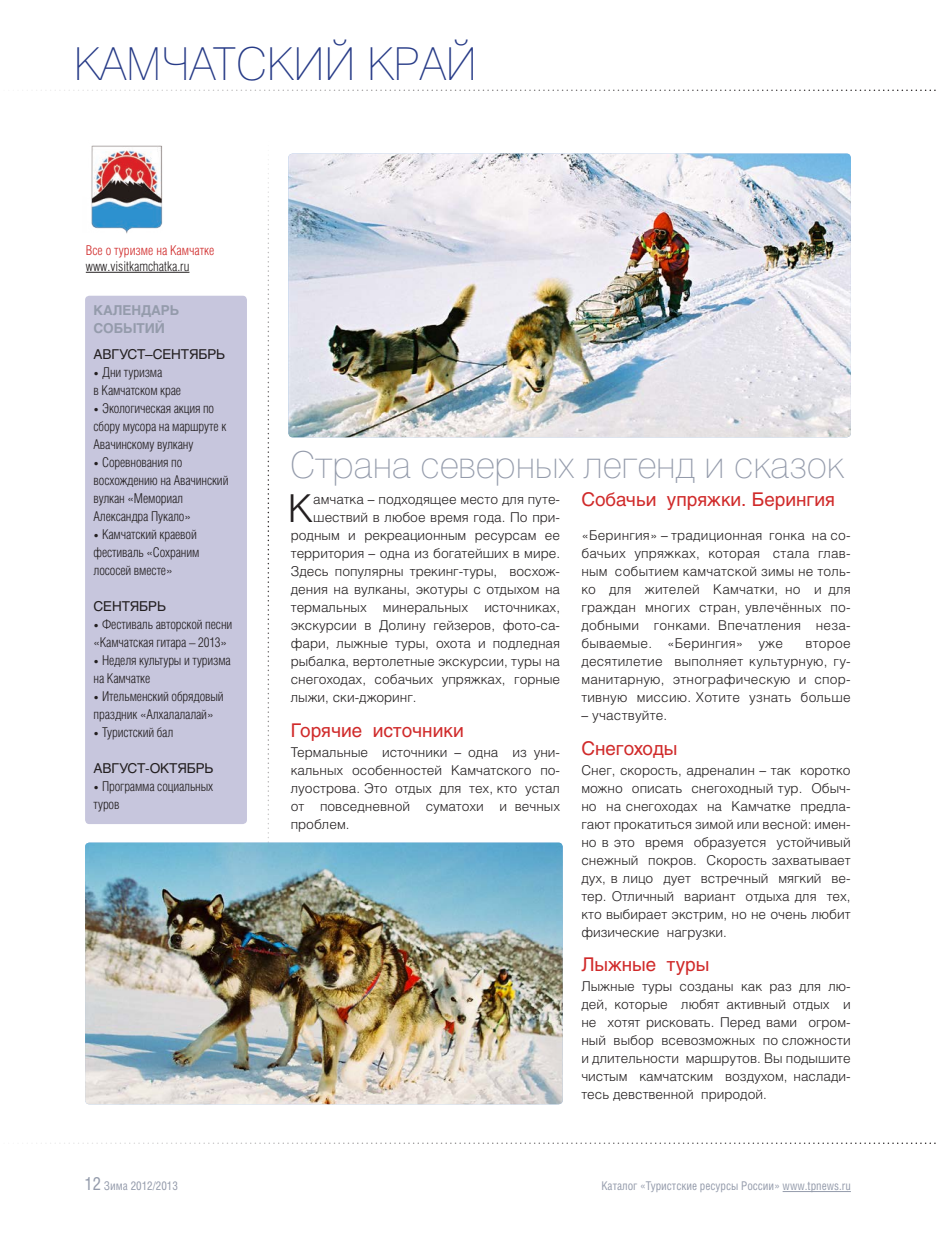
<style>
.page{position:relative;width:936px;height:1234px;background:#fff}
.page>*{position:absolute;margin:0;border:0;box-sizing:border-box;transform-origin:0 0}
.t1{font:100 45px "Helios";color:#273b87}
.t2{font:300 38.55px "Helios";color:#231f20}
.t3{font:100 36.75px "Helios";color:#949bab}
.t4{font:18.75px "Helios C";color:#d02a2a}
.t5{font:300 13.5px/18px "Helios";color:#231f20;text-align:justify}
.t6{font:300 13.5px/18px "Helios Cond";letter-spacing:-.01em;color:#231f20}
.t7{font:13.5px "Helios";letter-spacing:-.01em;color:#231f20}
.t8{font:300 13.5px "Helios Cond";color:#d02a2a}
.t9{font:700 13.5px/18px "Helios";letter-spacing:-.01em;color:#949bab}
.t10{font:12px "Helios Cond";color:#949bab;scale:.96 1}
.s1{font-size:18px}
</style>
<div class="page">
<hr style="left:782px;top:1190px;width:68px;height:1px;background:#949bab">
<svg style="left:22px;top:89px;width:914px;height:2px"></svg>
<svg style="left:106px;top:1142px;width:830px;height:1px"></svg>
<svg style="left:267px;top:159px;width:2px;height:683px"></svg>
<hr style="left:86px;top:272px;width:103px;height:1px;background:#231f20">
<div style="left:85px;top:296px;width:162px;height:527px;background:#c7c6dd;border-radius:4px"></div>
<img style="left:91px;top:145px;width:72px;height:89px">
<img style="left:288px;top:153px;width:562px;height:284px">
<img style="left:85px;top:842px;width:477px;height:261px">
<h1 class="t1" style="left:74px;top:38px;width:404px">КАМЧАТСКИЙ КРАЙ</h1>
<p class="t8" style="left:86px;top:242px;width:130px">Все о туризме на Камчатке</p>
<p class="t6" style="left:86px;top:257px;width:105px">www.visitkamchatka.ru</p>
<p class="t9" style="left:94px;top:301px;width:87px">КАЛЕНДАРЬ<br>СОБЫТИЙ</p>
<p class="t7" style="left:94px;top:346px;width:133px">Август–Сентябрь</p>
<p class="t6" style="left:94px;top:363px;width:89px">• Дни туризма<br>в Камчатском крае</p>
<p class="t6" style="left:94px;top:399px;width:134px">• Экологическая акция по сбору мусора на маршруте к<br>Авачинскому вулкану</p>
<p class="t6" style="left:94px;top:453px;width:136px">• Соревнования по восхождению на Авачинский вулкан «Мемориал<br>Александра Пукало»</p>
<p class="t6" style="left:94px;top:525px;width:107px">• Камчатский краевой фестиваль «Сохраним лососей вместе»</p>
<p class="t7" style="left:94px;top:598px;width:74px">Сентябрь</p>
<p class="t6" style="left:94px;top:615px;width:140px">• Фестиваль авторской песни «Камчатская гитара – 2013»</p>
<p class="t6" style="left:94px;top:651px;width:139px">• Неделя культуры и туризма на Камчатке</p>
<p class="t6" style="left:94px;top:687px;width:131px">• Ительменский обрядовый праздник «Алхалалалай»</p>
<p class="t6" style="left:94px;top:723px;width:81px">• Туристский бал</p>
<p class="t7" style="left:94px;top:760px;width:121px">Август-октябрь</p>
<p class="t6" style="left:94px;top:777px;width:121px">• Программа социальных туров</p>
<h3 class="t3" style="left:290px;top:444px;width:555px">Страна северных легенд и сказок</h3>
<h2 class="t2" style="left:288px;top:485px;width:27px">К</h2>
<p class="t5" style="left:313px;top:490px;width:248px">амчатка – подходящее место для путе-</p>
<p class="t5" style="left:313px;top:508px;width:248px">шествий в любое время года. По при-</p>
<p class="t5" style="left:291px;top:526px;width:271px">родным и рекреационным ресурсам ее</p>
<p class="t5" style="left:291px;top:544px;width:271px">территория – одна из богатейших в мире.</p>
<p class="t5" style="left:291px;top:562px;width:271px">Здесь популярны трекинг-туры, восхож-</p>
<p class="t5" style="left:291px;top:580px;width:271px">дения на вулканы, экотуры с отдыхом на</p>
<p class="t5" style="left:291px;top:598px;width:271px">термальных минеральных источниках,</p>
<p class="t5" style="left:291px;top:616px;width:271px">экскурсии в Долину гейзеров, фото-са-</p>
<p class="t5" style="left:291px;top:634px;width:271px">фари, лыжные туры, охота и подледная</p>
<p class="t5" style="left:291px;top:652px;width:271px">рыбалка, вертолетные экскурсии, туры на</p>
<p class="t5" style="left:291px;top:670px;width:271px">снегоходах, собачьих упряжках, горные</p>
<p class="t5" style="left:291px;top:688px;width:127px">лыжи, ски-джоринг.</p>
<h3 class="t4" style="left:291px;top:719px;width:174px">Горячие источники</h3>
<p class="t5" style="left:291px;top:742px;width:271px">Термальные источники – одна из уни&shy;кальных особенностей Камчатского по&shy;луострова. Это отдых для тех, кто устал от повседневной суматохи и вечных проблем.</p>
<h3 class="t4" style="left:581px;top:488px;width:255px">Собачьи упряжки. Берингия</h3>
<p class="t5" style="left:581px;top:526px;width:271px">«Берингия» – традиционная гонка на со&shy;бачьих упряжках, которая стала глав&shy;ным событием камчатской зимы не толь&shy;ко для жителей Камчатки, но и для граждан многих стран, увлечённых по&shy;добными гонками. Впечатления неза&shy;бываемые. «Берингия» уже</p>
<p class="t5" style="left:581px;top:634px;width:271px;text-indent:224px">второе десятилетие выполняет культурную, гу&shy;манитарную, этнографическую и спор&shy;тивную миссию. Хотите узнать больше</p>
<p class="t5" style="left:581px;top:706px;width:87px">– участвуйте.</p>
<h3 class="t4" style="left:581px;top:737px;width:98px">Снегоходы</h3>
<p class="t5" style="left:581px;top:760px;width:271px">Снег, скорость, адреналин – так коротко можно описать снегоходный тур. Обыч&shy;но на снегоходах на Камчатке предла&shy;гают прокатиться зимой или весной: имен&shy;но в это время образуется устойчивый снежный покров. Скорость захватывает дух, в лицо дует встречный мягкий ве&shy;тер. Отличный вариант отдыха для тех, кто выбирает экстрим, но не очень любит физические нагрузки.</p>
<h3 class="t4" style="left:581px;top:953px;width:129px">Лыжные туры</h3>
<p class="t5" style="left:581px;top:976px;width:271px">Лыжные туры созданы как раз для лю&shy;дей, которые любят активный отдых и не хотят рисковать. Перед вами огром&shy;ный выбор всевозможных по сложности и длительности маршрутов. Вы подышите чистым камчатским воздухом, наслади&shy;тесь девственной природой.</p>
<p class="t10" style="left:85px;top:1178px;width:99px"><span class="s1">12</span> Зима 2012/2013</p>
<p class="t10" style="left:601px;top:1178px;width:261px">Каталог «Туристские ресурсы России» www.tpnews.ru</p>
</div>
